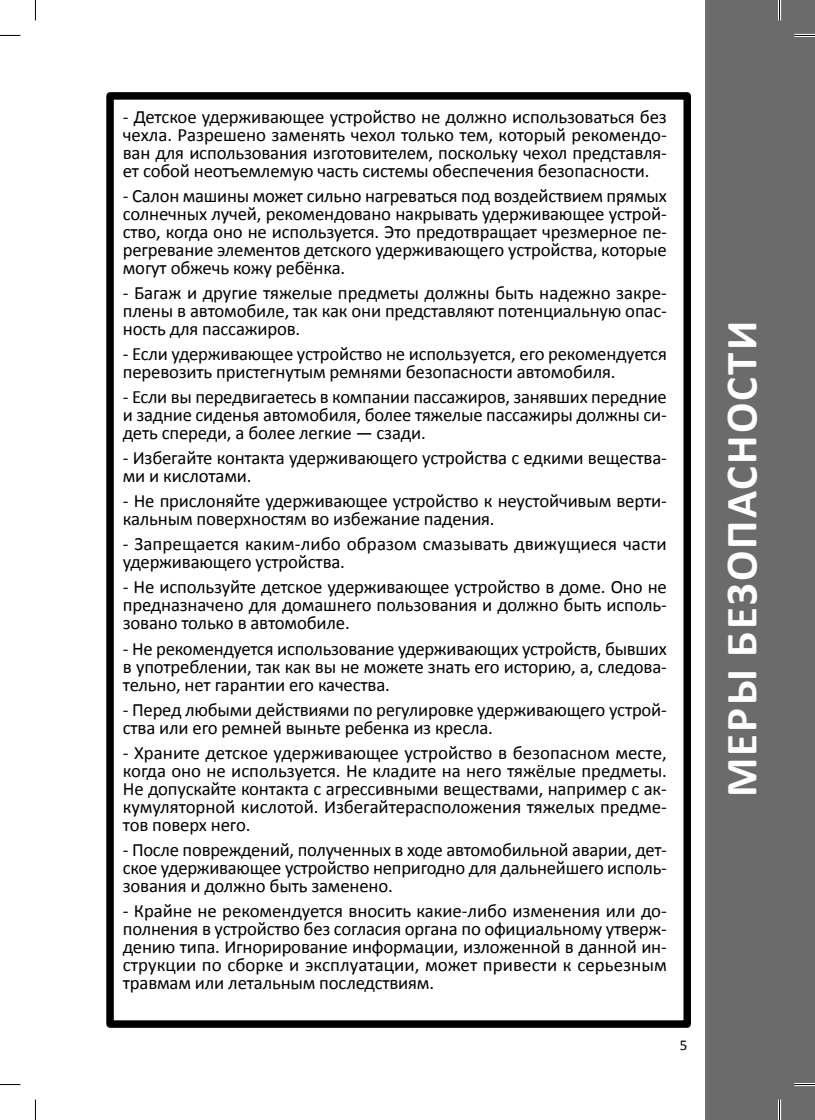
<style>
.page{position:relative;width:815px;height:1120px;background:#fff}
.page>*{position:absolute;margin:0;border:0;box-sizing:border-box;transform-origin:0 0}
.t1{font:700 45px "Calibri";letter-spacing:.05em;color:#fff}
.t2{font:18.75px/18px "Calibri";letter-spacing:-.01em;color:#000;text-align:justify}
.t3{font:15px "Calibri";color:#000}
</style>
<div class="page">
<div style="left:705px;top:0;width:110px;height:1120px;background:#6b6b6b"></div>
<div style="left:106px;top:92px;width:585px;height:936px;border:8px solid #000"></div>
<hr style="left:795px;top:34px;width:20px;height:3px;background:#fff">
<hr style="left:795px;top:1083px;width:20px;height:3px;background:#fff">
<hr style="left:778px;top:0;width:3px;height:20px;background:#fff">
<hr style="left:778px;top:1099px;width:3px;height:21px;background:#fff">
<svg style="left:0;top:35px;width:20px;height:1px"></svg>
<svg style="left:795px;top:35px;width:20px;height:1px"></svg>
<svg style="left:0;top:1084px;width:20px;height:1px"></svg>
<svg style="left:795px;top:1084px;width:20px;height:1px"></svg>
<svg style="left:35px;top:0;width:1px;height:20px"></svg>
<svg style="left:35px;top:1099px;width:1px;height:21px"></svg>
<svg style="left:779px;top:0;width:1px;height:20px"></svg>
<svg style="left:779px;top:1099px;width:1px;height:21px"></svg>
<p class="t2" style="left:123px;top:109px;width:546px">- Детское удерживающее устройство не должно использоваться без чехла. Разрешено заменять чехол только тем, который рекомендо&shy;ван для использования изготовителем, поскольку чехол представля&shy;ет собой неотъемлемую часть системы обеспечения безопасности.</p>
<p class="t2" style="left:123px;top:188px;width:546px">- Салон машины может сильно нагреваться под воздействием прямых солнечных лучей, рекомендовано накрывать удерживающее устрой&shy;ство, когда оно не используется. Это предотвращает чрезмерное пе&shy;регревание элементов детского удерживающего устройства, которые могут обжечь кожу ребёнка.</p>
<p class="t2" style="left:123px;top:285px;width:546px">- Багаж и другие тяжелые предметы должны быть надежно закре&shy;плены в автомобиле, так как они представляют потенциальную опас&shy;ность для пассажиров.</p>
<p class="t2" style="left:123px;top:346px;width:546px">- Если удерживающее устройство не используется, его рекомендуется перевозить пристегнутым ремнями безопасности автомобиля.</p>
<p class="t2" style="left:123px;top:389px;width:546px">- Если вы передвигаетесь в компании пассажиров, занявших передние и задние сиденья автомобиля, более тяжелые пассажиры должны си&shy;деть спереди, а более легкие — сзади.</p>
<p class="t2" style="left:123px;top:450px;width:546px">- Избегайте контакта удерживающего устройства с едкими вещества&shy;ми и кислотами.</p>
<p class="t2" style="left:123px;top:493px;width:546px">- Не прислоняйте удерживающее устройство к неустойчивым верти&shy;кальным поверхностям во избежание падения.</p>
<p class="t2" style="left:123px;top:536px;width:546px">- Запрещается каким-либо образом смазывать движущиеся части удерживающего устройства.</p>
<p class="t2" style="left:123px;top:580px;width:546px">- Не используйте детское удерживающее устройство в доме. Оно не предназначено для домашнего пользования и должно быть исполь&shy;зовано только в автомобиле.</p>
<p class="t2" style="left:123px;top:641px;width:546px">- Не рекомендуется использование удерживающих устройств, бывших в употреблении, так как вы не можете знать его историю, а, следова&shy;тельно, нет гарантии его качества.</p>
<p class="t2" style="left:123px;top:702px;width:546px">- Перед любыми действиями по регулировке удерживающего устрой&shy;ства или его ремней выньте ребенка из кресла.</p>
<p class="t2" style="left:123px;top:745px;width:546px">- Храните детское удерживающее устройство в безопасном месте, когда оно не используется. Не кладите на него тяжёлые предметы.<br>Не допускайте контакта с агрессивными веществами, например с ак&shy;кумуляторной кислотой. Избегайтерасположения тяжелых предме&shy;тов поверх него.</p>
<p class="t2" style="left:123px;top:842px;width:546px">- После повреждений, полученных в ходе автомобильной аварии, дет&shy;ское удерживающее устройство непригодно для дальнейшего исполь&shy;зования и должно быть заменено.</p>
<p class="t2" style="left:123px;top:903px;width:546px">- Крайне не рекомендуется вносить какие-либо изменения или до&shy;полнения в устройство без согласия органа по официальному утверж&shy;дению типа. Игнорирование информации, изложенной в данной ин&shy;струкции по сборке и эксплуатации, может привести к серьезным травмам или летальным последствиям.</p>
<p class="t3" style="left:680px;top:1038px;width:9px">5</p>
<h1 class="t1" style="left:723px;top:797px;width:478px;rotate:-90deg">МЕРЫ БЕЗОПАСНОСТИ</h1>
</div>
